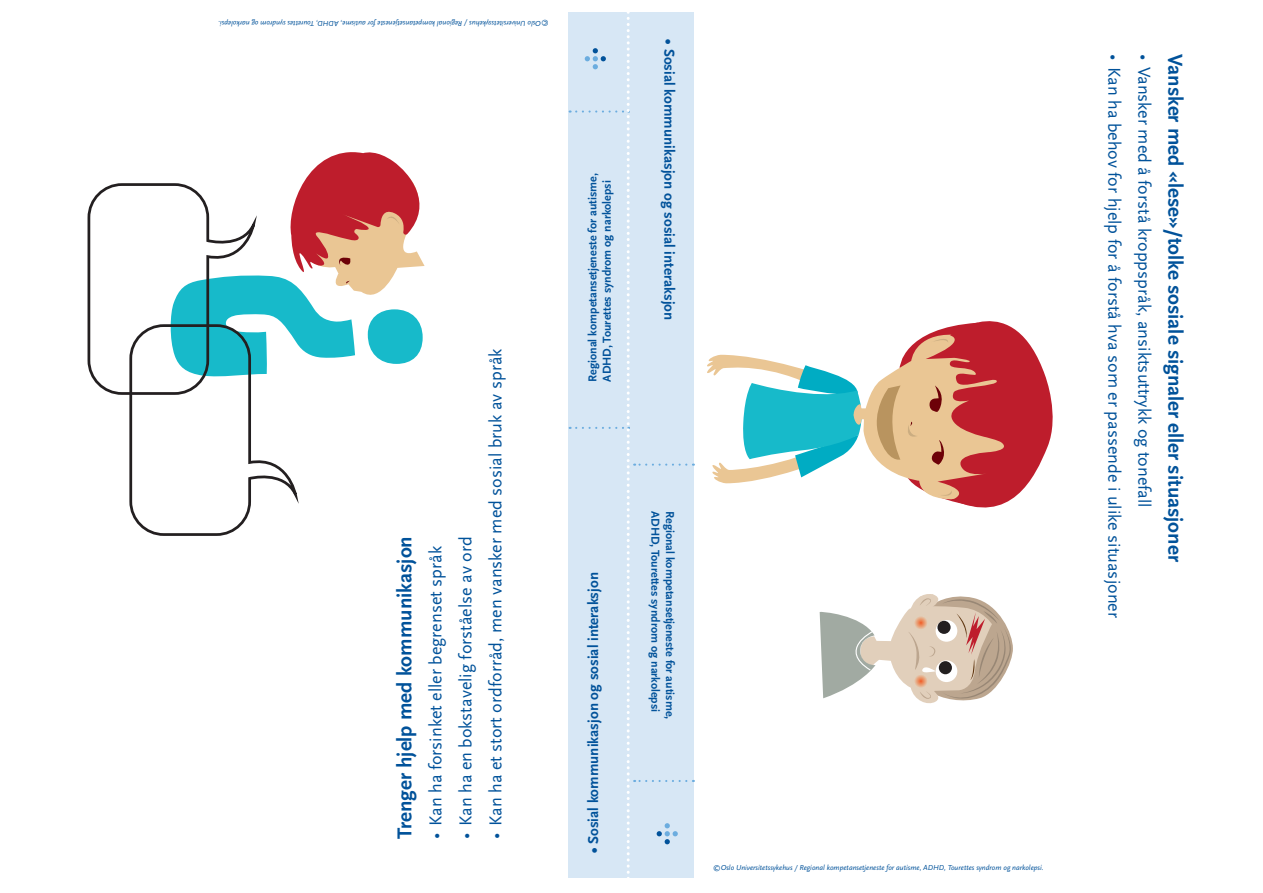
<style>
.page{position:relative;width:1263px;height:893px;background:#fff}
.page>*{position:absolute;margin:0;border:0;box-sizing:border-box;transform-origin:0 0}
.t1{font:700 21px "Scala Sans OT";color:#01529a}
.t2{font:18px "Scala Sans OT";color:#01529a}
.t3{font:700 15px "Scala Sans OT";color:#01529a}
.t4{font:700 12px/14.4px "Scala Sans OT";color:#01529a}
.t5{font:italic 7.5px "Scala Sans OT";color:#01529a}
</style>
<div class="page">
<div style="left:568px;top:13px;width:64px;height:865px;background:#d7e7f5"></div>
<div style="left:630px;top:13px;width:64px;height:865px;background:#d7e7f5"></div>
<svg style="left:820px;top:594px;width:193px;height:110px"></svg>
<svg style="left:707px;top:321px;width:346px;height:187px"></svg>
<svg style="left:87px;top:152px;width:338px;height:384px"></svg>
<svg style="left:570px;top:12px;width:116px;height:866px"></svg>
<p class="t5" style="left:549px;top:27px;width:332px;rotate:-180deg">©Oslo Universitetssykehus / Regional kompetansetjeneste for autisme, ADHD, Tourettes syndrom og narkolepsi.</p>
<p class="t1" style="left:393px;top:839px;width:304px;rotate:-90deg">Trenger hjelp med kommunikasjon</p>
<p class="t2" style="left:426px;top:839px;width:294px;rotate:-90deg">• Kan ha forsinket eller begrenset språk</p>
<p class="t2" style="left:456px;top:839px;width:304px;rotate:-90deg">• Kan ha en bokstavelig forståelse av ord</p>
<p class="t2" style="left:486px;top:839px;width:492px;rotate:-90deg">• Kan ha et stort ordforråd, men vansker med sosial bruk av språk</p>
<p class="t4" style="left:586px;top:381px;width:210px;rotate:-90deg">Regional kompetansetjeneste for autisme,<br>ADHD, Tourettes syndrom og narkolepsi</p>
<p class="t3" style="left:678px;top:39px;width:282px;rotate:90deg">• Sosial kommunikasjon og sosial interaksjon</p>
<p class="t3" style="left:585px;top:853px;width:282px;rotate:-90deg">• Sosial kommunikasjon og sosial interaksjon</p>
<p class="t4" style="left:662px;top:511px;width:203px;rotate:90deg">ADHD, Tourettes syndrom og narkolepsi</p>
<p class="t4" style="left:677px;top:511px;width:210px;rotate:90deg">Regional kompetansetjeneste for autisme,</p>
<p class="t5" style="left:713px;top:864px;width:332px">©Oslo Universitetssykehus / Regional kompetansetjeneste for autisme, ADHD, Tourettes syndrom og narkolepsi.</p>
<p class="t2" style="left:1124px;top:54px;width:565px;rotate:90deg">• Kan ha behov for hjelp for å forstå hva som er passende i ulike situasjoner</p>
<p class="t2" style="left:1154px;top:54px;width:455px;rotate:90deg">• Vansker med å forstå kroppspråk, ansiktsuttrykk og tonefall</p>
<p class="t1" style="left:1187px;top:54px;width:509px;rotate:90deg">Vansker med «lese»/tolke sosiale signaler eller situasjoner</p>
</div>
